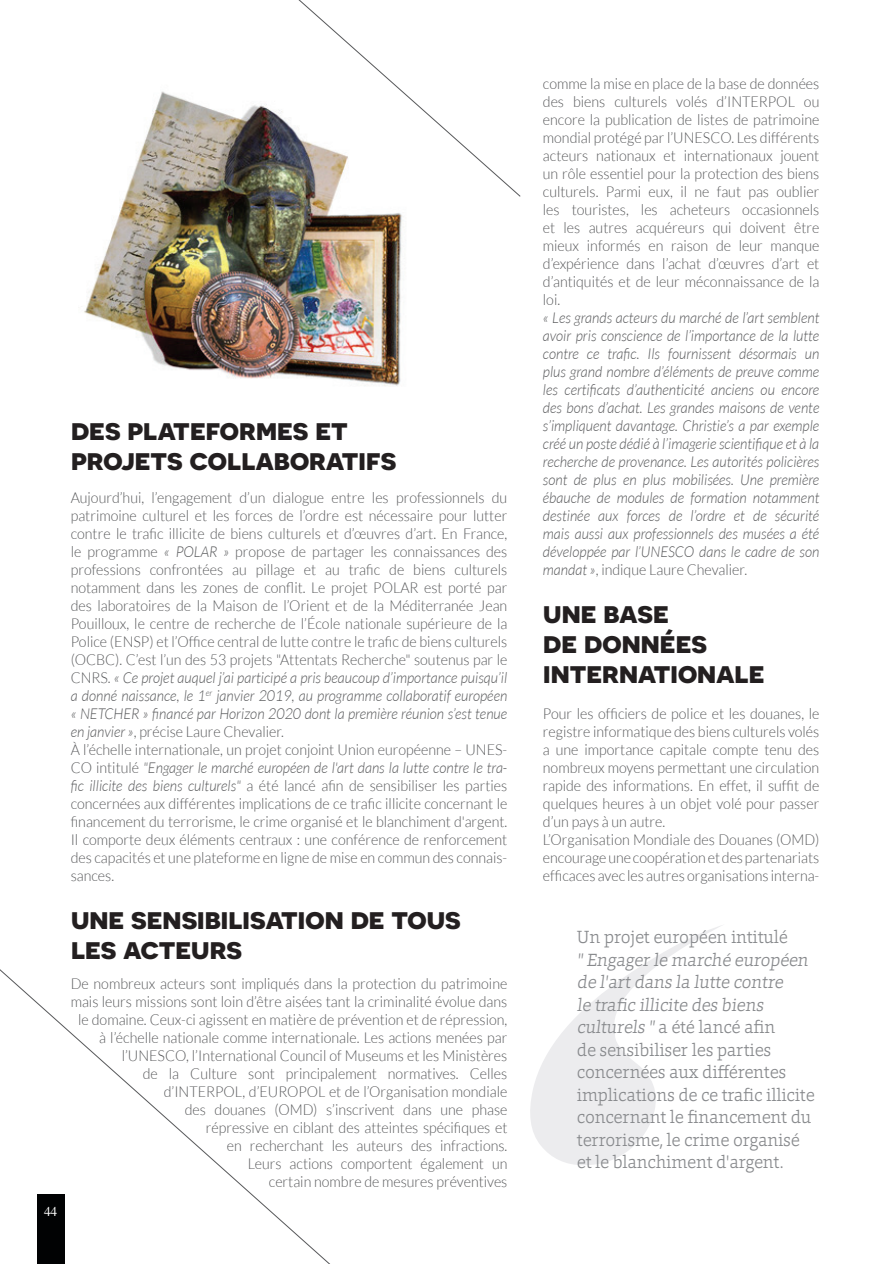
<style>
.page{position:relative;width:892px;height:1264px;background:#fff}
.page>*{position:absolute;margin:0;border:0;box-sizing:border-box;transform-origin:0 0}
.t1{font:700 30px/30px "Novecentosanswide";letter-spacing:-.02em;color:#231f20}
.t2{font:300 18px/22.5px "Foro";letter-spacing:-.01em;color:#87898c;scale:.95 1}
.t3{font:300 15px/18px "Lato";color:#57585a;scale:.95 1}
.t4{font:italic 300 15px/18px "Lato";color:#57585a;text-align:justify;scale:.95 1}
.t5{font:13.5px "Te X Gyre Termes";color:#fff}
.s1{font-style:italic}
.s2{font-style:normal}
</style>
<div class="page">
<img style="left:84px;top:91px;width:319px;height:295px">
<svg style="left:274px;top:0;width:247px;height:197px"></svg>
<svg style="left:0;top:969px;width:330px;height:295px"></svg>
<svg style="left:530px;top:925px;width:192px;height:240px"></svg>
<div style="left:37px;top:1194px;width:27px;height:70px;background:#010203"></div>
<p class="t5" style="left:44px;top:1201px;width:15px">44</p>
<h1 class="t1" style="left:71px;top:414px;width:327px">des plateformes et projets collaboratifs</h1>
<p class="t3" style="left:71px;top:489px;width:461px">Aujourd’hui, l’engagement d’un dialogue entre les professionnels du patrimoine culturel et les forces de l’ordre est nécessaire pour lutter contre le trafic illicite de biens culturels et d’œuvres d’art. En France, le programme <span class="s1">« POLAR »</span> propose de partager les connaissances des professions confrontées au pillage et au trafic de biens culturels notamment dans les zones de conflit. Le projet POLAR est porté par des laboratoires de la Maison de l’Orient et de la Méditerranée Jean Pouilloux, le centre de recherche de l’École nationale supérieure de la Police (ENSP) et l’Office central de lutte contre le trafic de biens culturels (OCBC). C’est l’un des 53 projets "Attentats Recherche" soutenus par le CNRS. <span class="s1">« Ce projet auquel j’ai participé a pris beaucoup d’importance puisqu’il a donné naissance, le 1</span><sup>er</sup> <span class="s1">janvier 2019, au programme collaboratif européen « NETCHER » financé par Horizon 2020 dont la première réunion s’est tenue en janvier »</span>, précise Laure Chevalier.<br>À l’échelle internationale, un projet conjoint Union européenne – UNES-CO intitulé <span class="s1">"Engager le marché européen de l'art dans la lutte contre le tra&shy;fic illicite des biens culturels"</span> a été lancé afin de sensibiliser les parties concernées aux différentes implications de ce trafic illicite concernant le financement du terrorisme, le crime organisé et le blanchiment d'argent.<br>Il comporte deux éléments centraux : une conférence de renforcement des capacités et une plateforme en ligne de mise en commun des connais&shy;sances.</p>
<h1 class="t1" style="left:71px;top:903px;width:392px">une sensibilisation de tous les acteurs</h1>
<p class="t3" style="left:71px;top:975px;width:461px;text-align:right">De nombreux acteurs sont impliqués dans la protection du patrimoine mais leurs missions sont loin d’être aisées tant la criminalité évolue dans le domaine. Ceux-ci agissent en matière de prévention et de répression, à l’échelle nationale comme internationale. Les actions menées par l’UNESCO, l’International Council of Museums et les Ministères<br>de la Culture sont principalement normatives. Celles d’INTERPOL, d’EUROPOL et de l’Organisation mondiale<br>des douanes (OMD) s’inscrivent dans une phase<br>répressive en ciblant des atteintes spécifiques et<br>en recherchant les auteurs des infractions.<br>Leurs actions comportent également un<br>certain nombre de mesures préventives</p>
<p class="t3" style="left:543px;top:75px;width:292px;text-align:justify">comme la mise en place de la base de données des biens culturels volés d’INTERPOL ou encore la publication de listes de patrimoine mondial protégé par l’UNESCO. Les différents acteurs nationaux et internationaux jouent un rôle essentiel pour la protection des biens culturels. Parmi eux, il ne faut pas oublier les touristes, les acheteurs occasionnels et les autres acquéreurs qui doivent être mieux informés en raison de leur manque d’expérience dans l’achat d’œuvres d’art et d’antiquités et de leur méconnaissance de la loi.</p>
<p class="t4" style="left:543px;top:309px;width:292px">« Les grands acteurs du marché de l’art semblent avoir pris conscience de l’importance de la lutte contre ce trafic. Ils fournissent désormais un plus grand nombre d’éléments de preuve comme les certificats d’authenticité anciens ou encore des bons d’achat. Les grandes maisons de vente s’impliquent davantage. Christie’s a par exemple créé un poste dédié à l’imagerie scientifique et à la recherche de provenance. Les autorités policières sont de plus en plus mobilisées. Une première ébauche de modules de formation notamment destinée aux forces de l’ordre et de sécurité mais aussi aux professionnels des musées a été développée par l’UNESCO dans le cadre de son mandat »<span class="s2">, indique Laure Chevalier.</span></p>
<h1 class="t1" style="left:543px;top:597px;width:223px">une base<br>de données internationale</h1>
<p class="t3" style="left:543px;top:705px;width:292px">Pour les officiers de police et les douanes, le registre informatique des biens culturels volés a une importance capitale compte tenu des nombreux moyens permettant une circulation rapide des informations. En effet, il suffit de quelques heures à un objet volé pour passer d’un pays à un autre.<br>L’Organisation Mondiale des Douanes (OMD) encourage une coopération et des partenariats efficaces avec les autres organisations interna-</p>
<p class="t2" style="left:577px;top:925px;width:252px">Un projet européen intitulé<br>" Engager le marché européen de l'art dans la lutte contre<br>le trafic illicite des biens culturels" a été lancé afin<br>de sensibiliser les parties concernées aux différentes implications de ce trafic illicite concernant le financement du terrorisme, le crime organisé et le blanchiment d'argent.</p>
</div>
